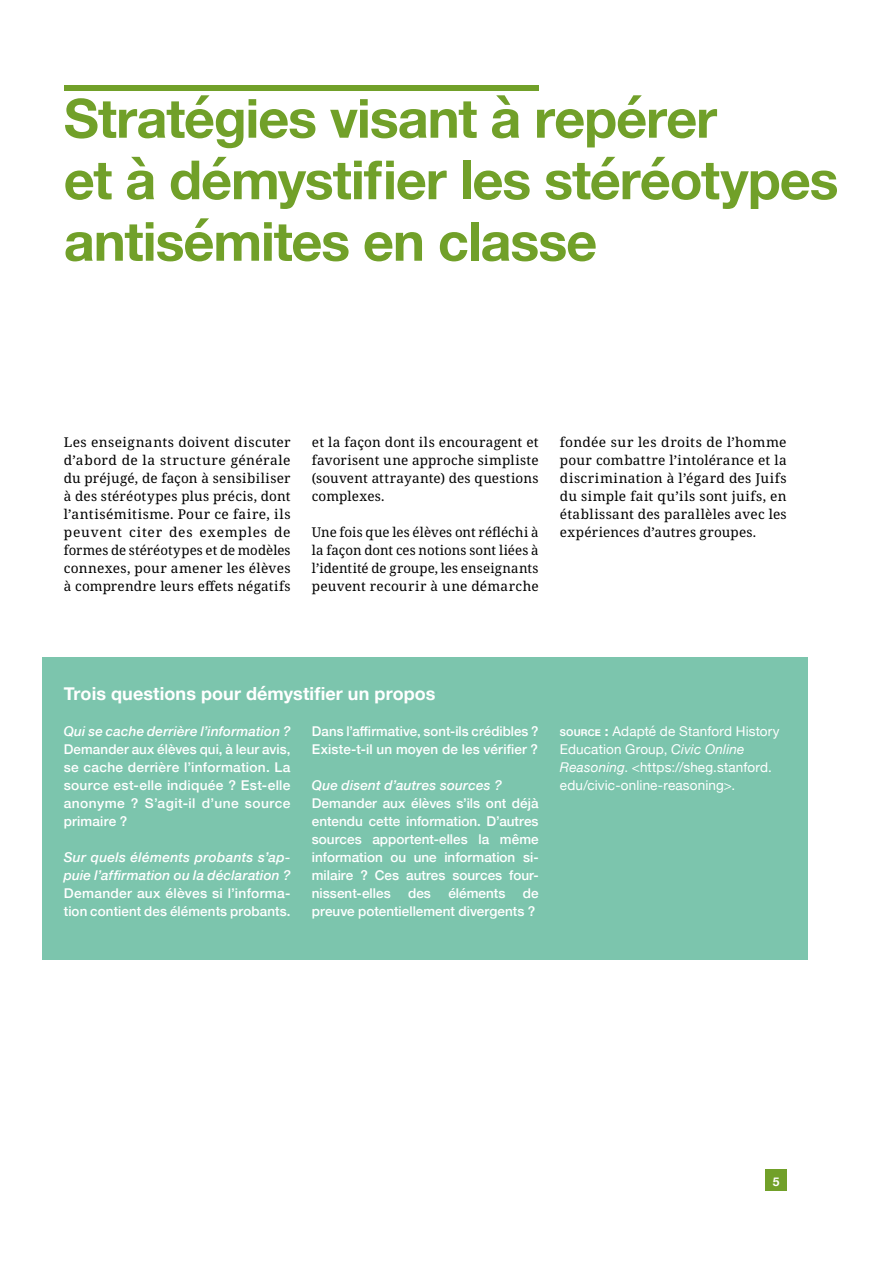
<style>
.page{position:relative;width:893px;height:1263px;background:#fff}
.page>*{position:absolute;margin:0;border:0;box-sizing:border-box;transform-origin:0 0}
.t1{font:700 54px/61.5px "Helvetica Neue";letter-spacing:-.02em;color:#71a029}
.t2{font:700 18px "Helvetica Neue";letter-spacing:.005em;color:#fff}
.t3{font:13.5px/18px "Noto Serif";letter-spacing:.015em;color:#000;text-align:justify}
.t4{font:500 13.5px/18px "Helvetica Neue";letter-spacing:.01em;color:#fff;text-align:justify}
.t5{font:italic 500 13.5px/18px "Helvetica Neue";letter-spacing:.015em;color:#fff}
.t6{font:13.5px/18.1px "Helvetica Neue";letter-spacing:.01em;color:#fff}
.t7{font:700 12px "Helvetica Neue";color:#fff}
.s1{font-weight:700;font-size:9.45px}
.s2{font-weight:700}
.s3{font-style:italic}
</style>
<div class="page">
<div style="left:765px;top:1169px;width:22px;height:22px;background:#71a029"></div>
<div style="left:64px;top:85px;width:475px;height:5px;background:#71a029"></div>
<div style="left:43px;top:700px;width:765px;height:260px;background:#7cc5ad"></div>
<div style="left:43px;top:657px;width:765px;height:48px;background:#7cc5ad"></div>
<h1 class="t1" style="left:64px;top:89px;width:776px">Stratégies visant à repérer<br>et à démystifier les stéréotypes antisémites en classe</h1>
<p class="t3" style="left:64px;top:433px;width:228px">Les enseignants doivent discuter d’abord de la structure générale du préjugé, de façon à sensibiliser à des stéréotypes plus précis, dont l’antisémitisme. Pour ce faire, ils peuvent citer des exemples de formes de stéréotypes et de modèles connexes, pour amener les élèves à comprendre leurs effets négatifs</p>
<p class="t3" style="left:312px;top:433px;width:228px">et la façon dont ils encouragent et favorisent une approche simpliste (souvent attrayante) des questions complexes.</p>
<p class="t3" style="left:312px;top:523px;width:228px">Une fois que les élèves ont réfléchi à la façon dont ces notions sont liées à l’identité de groupe, les enseignants peuvent recourir à une démarche</p>
<p class="t3" style="left:560px;top:433px;width:228px">fondée sur les droits de l’homme pour combattre l’intolérance et la discrimination à l’égard des Juifs du simple fait qu’ils sont juifs, en établissant des parallèles avec les expériences d’autres groupes.</p>
<h2 class="t2" style="left:64px;top:679px;width:373px">Trois questions pour démystifier un propos</h2>
<p class="t5" style="left:64px;top:721px;width:228px">Qui se cache derrière l’information ?</p>
<p class="t4" style="left:64px;top:739px;width:228px">Demander aux élèves qui, à leur avis, se cache derrière l’information. La source est-elle indiquée ? Est-elle anonyme ? S’agit-il d’une source primaire ?</p>
<p class="t5" style="left:64px;top:847px;width:228px">Sur quels éléments probants s’ap&shy;puie l’affirmation ou la déclaration ?</p>
<p class="t4" style="left:64px;top:883px;width:228px">Demander aux élèves si l’informa&shy;tion contient des éléments probants.</p>
<p class="t4" style="left:312px;top:721px;width:228px">Dans l’affirmative, sont-ils crédibles ?<br>Existe-t-il un moyen de les vérifier ?</p>
<p class="t5" style="left:312px;top:775px;width:192px">Que disent d’autres sources ?</p>
<p class="t4" style="left:312px;top:793px;width:228px">Demander aux élèves s’ils ont déjà entendu cette information. D’autres sources apportent-elles la même information ou une information si&shy;milaire ? Ces autres sources four&shy;nissent-elles</p>
<p class="t4" style="left:408px;top:883px;width:24px">des</p>
<p class="t4" style="left:448px;top:883px;width:59px">éléments</p>
<p class="t4" style="left:312px;top:883px;width:228px;text-align:right">de<br>preuve potentiellement divergents ?</p>
<p class="t6" style="left:560px;top:722px;width:221px"><span class="s1">SOURCE</span> <span class="s2">:</span> Adapté de Stanford History Education Group, <span class="s3">Civic Online Reasoning</span>. &lt;https://sheg.stanford. edu/civic-online-reasoning&gt;.</p>
<p class="t7" style="left:773px;top:1172px;width:8px">5</p>
</div>
